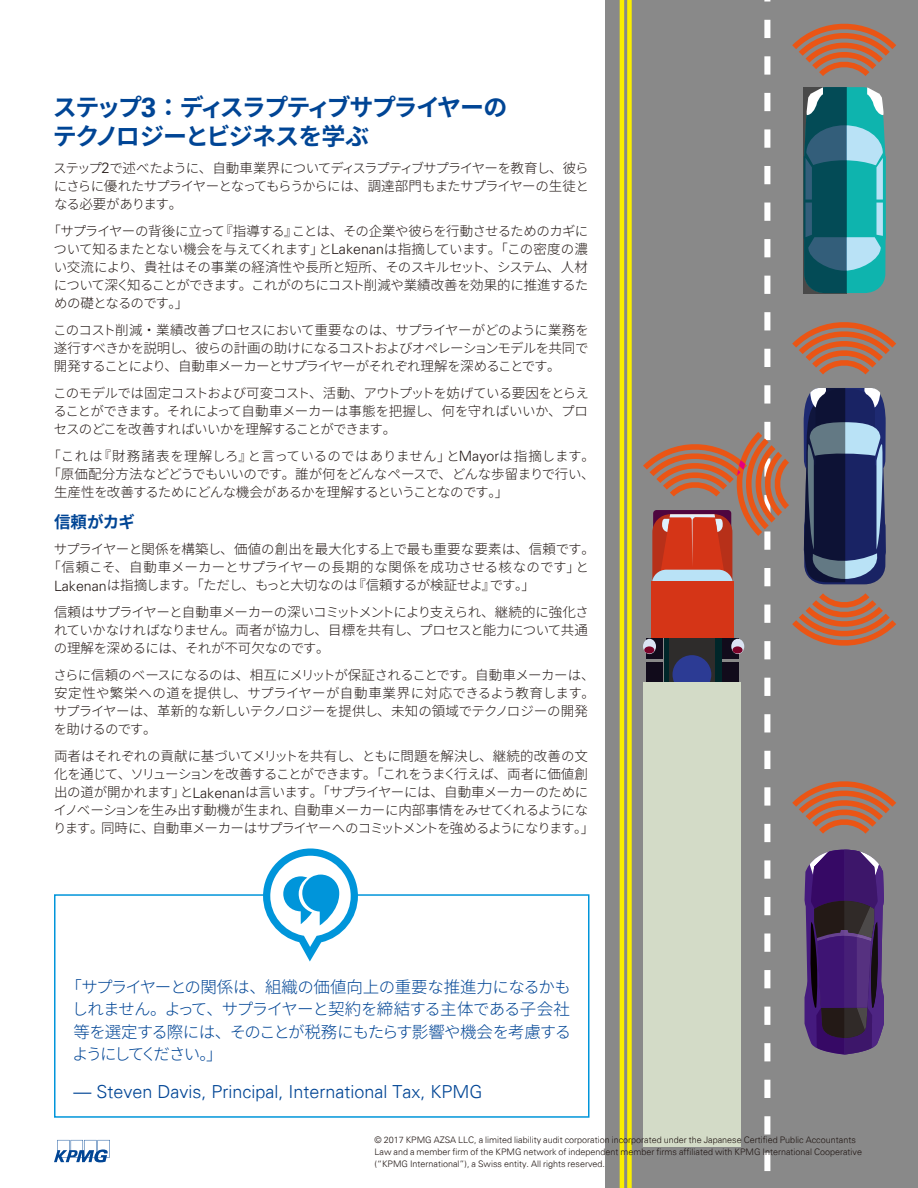
<style>
.page{position:relative;width:918px;height:1188px;background:#fff}
.page>*{position:absolute;margin:0;border:0;box-sizing:border-box;transform-origin:0 0}
.t1{font:700 24px/28.5px "Noto Sans CJ Kjp";letter-spacing:-.065em;color:#004595}
.t2{font:300 18px "Univers 45";color:#004595}
.t3{font:300 16.5px/22.5px "Noto Sans CJ Kjp";letter-spacing:-.065em;color:#004595;text-align:justify}
.t4{font:700 16.5px "Noto Sans CJ Kjp";letter-spacing:-.02em;color:#004595}
.t5{font:300 13.5px/18px "Noto Sans CJ Kjp";letter-spacing:-.035em;color:#221815;text-align:justify}
.t6{font:300 13.5px "Noto Sans CJ Kjp";letter-spacing:.015em;color:#221815}
.t7{font:300 13.5px "Noto Sans CJ Kjp";letter-spacing:-.055em;color:#221815}
.t8{font:300 9px/12px "Univers 45";color:#221815}
.s1{font-family:"Univers LT Std";font-size:27.6px}
.s2{font-family:"Univers LT Std";font-size:14.85px}
.s3{font-family:"Univers LT Std";font-size:14.1px}
</style>
<div class="page">
<div style="left:54px;top:894px;width:536px;height:224px;border:2px solid #0095da"></div>
<div style="left:605px;top:0;width:313px;height:1188px;background:#898989"></div>
<hr style="left:620px;top:0;width:4px;height:1188px;background:#faee00">
<div style="left:627px;top:0;width:5px;height:1188px;background:#faee00"></div>
<svg style="left:643px;top:0;width:253px;height:1171px"></svg>
<div style="left:643px;top:639px;width:13px;height:15px;background:#dbe4f4;border-radius:50%"></div>
<div style="left:644px;top:646px;width:10px;height:8px;background:#7a0329;border-radius:50%"></div>
<div style="left:731px;top:639px;width:13px;height:15px;background:#dbe4f4;border-radius:50%"></div>
<div style="left:733px;top:646px;width:10px;height:8px;background:#7a0329;border-radius:50%"></div>
<svg style="left:263px;top:848px;width:95px;height:113px"></svg>
<svg style="left:54px;top:1140px;width:56px;height:22px"></svg>
<h1 class="t1" style="left:53px;top:94px;width:456px">ステップ<span class="s1">3</span>：ディスラプティブサプライヤーのテクノロジーとビジネスを学ぶ</h1>
<p class="t5" style="left:53px;top:159px;width:537px">ステップ<span class="s2">2</span>で述べたように、自動車業界についてディスラプティブサプライヤーを教育し、彼らにさらに優れたサプライヤーとなってもらうからには、調達部門もまたサプライヤーの生徒となる必要があります。</p>
<p class="t5" style="left:54px;top:222px;width:536px;text-indent:-6px">「サプライヤーの背後に立って『指導する』ことは、その企業や彼らを行動させるためのカギについて知るまたとない機会を与えてくれます」と<span class="s3">Lakenan</span>は指摘しています。「この密度の濃い交流により、貴社はその事業の経済性や長所と短所、そのスキルセット、システム、人材について深く知ることができます。これがのちにコスト削減や業績改善を効果的に推進するための礎となるのです。」</p>
<p class="t5" style="left:53px;top:321px;width:537px">このコスト削減・業績改善プロセスにおいて重要なのは、サプライヤーがどのように業務を遂行すべきかを説明し、彼らの計画の助けになるコストおよびオペレーションモデルを共同で開発することにより、自動車メーカーとサプライヤーがそれぞれ理解を深めることです。</p>
<p class="t5" style="left:53px;top:384px;width:537px">このモデルでは固定コストおよび可変コスト、活動、アウトプットを妨げている要因をとらえることができます。それによって自動車メーカーは事態を把握し、何を守ればいいか、プロセスのどこを改善すればいいかを理解することができます。</p>
<p class="t6" style="left:47px;top:448px;width:549px">「これは『財務諸表を理解しろ』と言っているのではありません」と<span class="s3">Mayor</span>は指摘します。</p>
<p class="t5" style="left:48px;top:465px;width:549px">「原価配分方法などどうでもいいのです。誰が何をどんなペースで、どんな歩留まりで行い、</p>
<p class="t7" style="left:54px;top:484px;width:456px">生産性を改善するためにどんな機会があるかを理解するということなのです。」</p>
<p class="t4" style="left:54px;top:513px;width:83px">信頼がカギ</p>
<p class="t5" style="left:54px;top:541px;width:543px">サプライヤーと関係を構築し、価値の創出を最大化する上で最も重要な要素は、信頼です。</p>
<p class="t6" style="left:48px;top:560px;width:543px">「信頼こそ、自動車メーカーとサプライヤーの長期的な関係を成功させる核なのです」と</p>
<p class="t7" style="left:54px;top:578px;width:483px"><span class="s3">Lakenan</span>は指摘します。「ただし、もっと大切なのは『信頼するが検証せよ』です。」</p>
<p class="t5" style="left:54px;top:604px;width:537px">信頼はサプライヤーと自動車メーカーの深いコミットメントにより支えられ、継続的に強化されていかなければなりません。両者が協力し、目標を共有し、プロセスと能力について共通の理解を深めるには、それが不可欠なのです。</p>
<p class="t5" style="left:54px;top:667px;width:543px;text-align:left">さらに信頼のベースになるのは、相互にメリットが保証されることです。自動車メーカーは、安定性や繁栄への道を提供し、サプライヤーが自動車業界に対応できるよう教育します。サプライヤーは、革新的な新しいテクノロジーを提供し、未知の領域でテクノロジーの開発を助けるのです。</p>
<p class="t5" style="left:53px;top:748px;width:542px;text-align:left">両者はそれぞれの貢献に基づいてメリットを共有し、ともに問題を解決し、継続的改善の文化を通じて、ソリューションを改善することができます。「これをうまく行えば、両者に価値創出の道が開かれます」と<span class="s3">Lakenan</span>は言います。「サプライヤーには、自動車メーカーのためにイノベーションを生み出す動機が生まれ、自動車メーカーに内部事情をみせてくれるようになります。同時に、自動車メーカーはサプライヤーへのコミットメントを強めるようになります。」</p>
<p class="t3" style="left:72px;top:976px;width:501px;text-indent:-6px">「サプライヤーとの関係は、組織の価値向上の重要な推進力になるかもしれません。よって、サプライヤーと契約を締結する主体である子会社等を選定する際には、そのことが税務にもたらす影響や機会を考慮するようにしてください。」</p>
<h2 class="t2" style="left:74px;top:1081px;width:411px">— Steven Davis, Principal, International Tax, KPMG</h2>
<p class="t8" style="left:375px;top:1134px;width:489px">© 2017 KPMG AZSA LLC, a limited liability audit corporation incorporated under the Japanese Certified Public Accountants<br>Law and a member firm of the KPMG network of independent member firms affiliated with KPMG International Cooperative (“KPMG International”), a Swiss entity. All rights reserved.</p>
</div>
